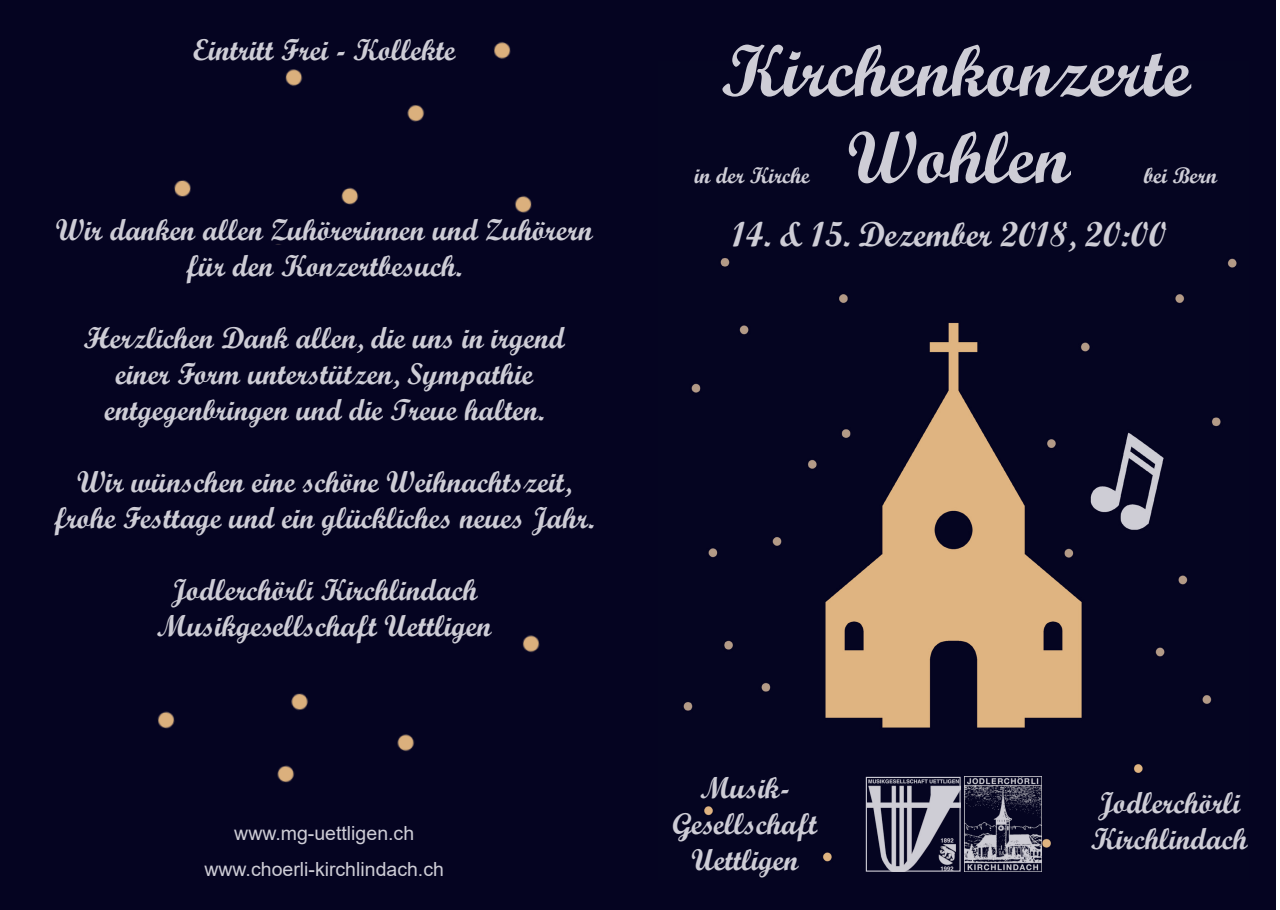
<style>
.page{position:relative;width:1280px;height:910px;background:#fff}
.page>*{position:absolute;margin:0;border:0;box-sizing:border-box;transform-origin:0 0}
.t1{font:73.5px "Script MT Bold";color:#cecdd6}
.t2{font:34.5px "Script MT Bold";color:#cecdd6}
.t3{font:30px/36px "Script MT Bold";color:#cecdd6;text-align:center}
.t4{font:22.5px "Script MT Bold";color:#cecdd6}
.t5{font:19.5px "Arial";color:#cecdd6}
</style>
<div class="page">
<div style="left:0;top:0;width:1276px;height:910px;background:#050421"></div>
<img style="left:683px;top:258px;width:554px;height:614px">
<img style="left:964px;top:777px;width:77px;height:95px">
<img style="left:868px;top:779px;width:91px;height:91px">
<div style="left:866px;top:777px;width:95px;height:95px;border:1px solid #cecdd6"></div>
<img style="left:174px;top:42px;width:358px;height:203px">
<img style="left:157px;top:635px;width:383px;height:148px">
<p class="t3" style="left:193px;top:32px;width:264px">Eintritt Frei - Kollekte</p>
<p class="t3" style="left:56px;top:212px;width:539px">Wir danken allen Zuhörerinnen und Zuhörern für den Konzertbesuch.</p>
<p class="t3" style="left:84px;top:320px;width:483px">Herzlichen Dank allen, die uns in irgend einer Form unterstützen, Sympathie entgegenbringen und die Treue halten.</p>
<p class="t3" style="left:77px;top:464px;width:496px">Wir wünschen eine schöne Weihnachtszeit,</p>
<p class="t3" style="left:54px;top:500px;width:541px">frohe Festtage und ein glückliches neues Jahr.</p>
<p class="t3" style="left:171px;top:572px;width:308px">Jodlerchörli Kirchlindach</p>
<p class="t3" style="left:157px;top:608px;width:336px">Musikgesellschaft Uettligen</p>
<p class="t5" style="left:234px;top:819px;width:181px">www.mg-uettligen.ch</p>
<p class="t5" style="left:204px;top:855px;width:241px">www.choerli-kirchlindach.ch</p>
<p class="t1" style="left:721px;top:26px;width:471px">Kirchenkonzerte</p>
<p class="t4" style="left:694px;top:161px;width:117px">in der Kirche</p>
<p class="t1" style="left:846px;top:113px;width:225px">Wohlen</p>
<p class="t4" style="left:1144px;top:161px;width:75px">bei Bern</p>
<p class="t2" style="left:732px;top:213px;width:436px">14. &amp; 15. Dezember 2018, 20:00</p>
<p class="t3" style="left:672px;top:769px;width:147px">Musik-<br>Gesellschaft</p>
<p class="t3" style="left:691px;top:841px;width:109px">Uettligen</p>
<p class="t3" style="left:1098px;top:785px;width:144px">Jodlerchörli</p>
<p class="t3" style="left:1091px;top:821px;width:158px">Kirchlindach</p>
</div>
